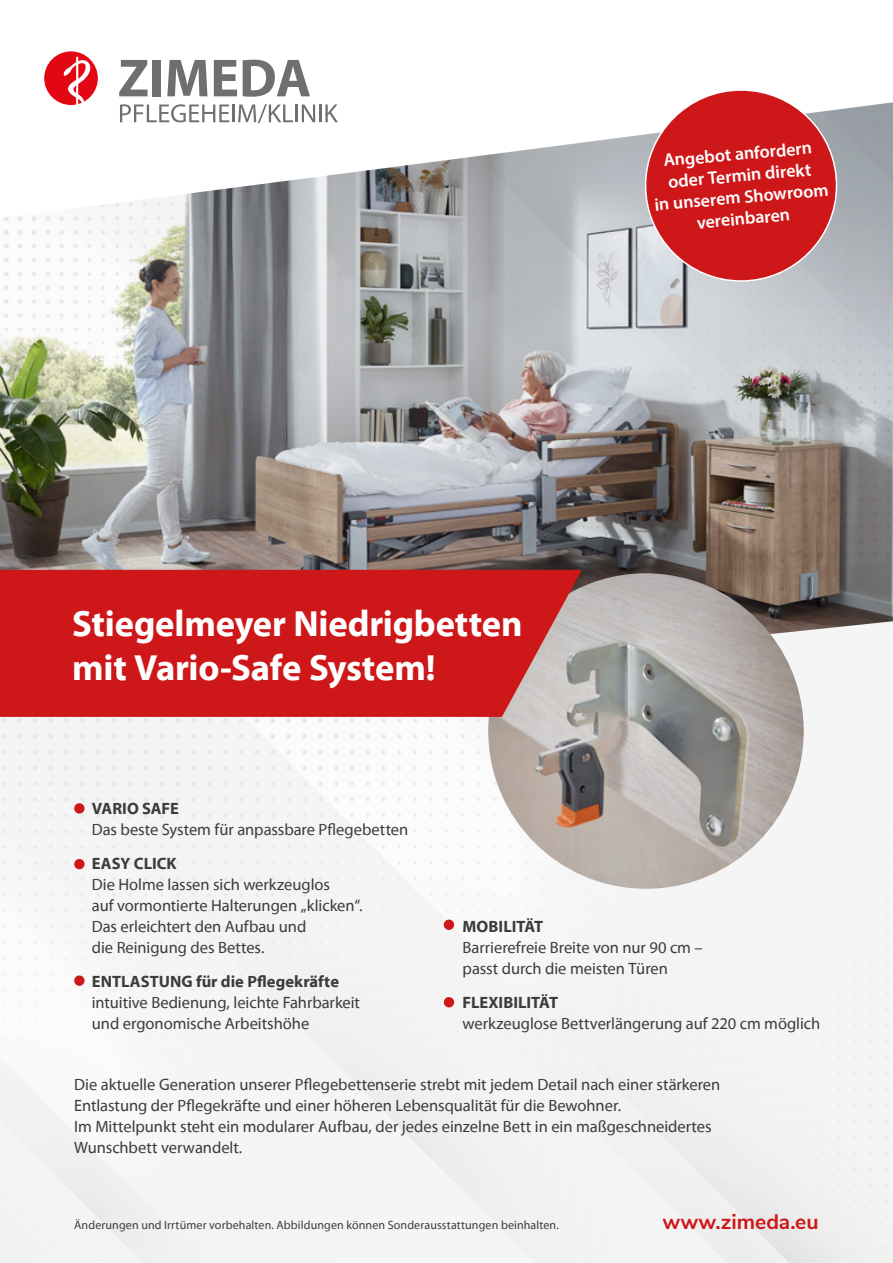
<style>
.page{position:relative;width:893px;height:1263px;background:#fff}
.page>*{position:absolute;margin:0;border:0;box-sizing:border-box;transform-origin:0 0}
.t1{font:700 36.75px/44px "Myriad Pro";letter-spacing:-.005em;color:#fff}
.t2{font:700 21px "Nunito Sans";color:#cd1719}
.t3{font:600 18px/21.6px "Myriad Pro";color:#fff;text-align:center}
.t4{font:16.5px/21px "Myriad Pro";color:#3c3c3b}
.t5{font:700 16.5px "Myriad Pro";color:#3c3c3b}
.t6{font:12px "Myriad Pro";letter-spacing:.01em;color:#3c3c3b}
</style>
<div class="page">
<div style="left:0;top:716px;width:893px;height:547px;background:#f4f4f4"></div>
<img style="left:0;top:102px;width:893px;height:609px">
<svg style="left:119px;top:60px;width:29px;height:36px"></svg>
<div style="left:153px;top:60px;width:8px;height:36px;background:#6f6f6e"></div>
<svg style="left:167px;top:60px;width:40px;height:36px"></svg>
<svg style="left:214px;top:60px;width:23px;height:36px"></svg>
<svg style="left:243px;top:60px;width:67px;height:37px"></svg>
<svg style="left:120px;top:104px;width:109px;height:18px"></svg>
<hr style="left:232px;top:105px;width:3px;height:17px;background:#6f6f6e">
<svg style="left:238px;top:104px;width:55px;height:19px"></svg>
<hr style="left:295px;top:105px;width:3px;height:17px;background:#6f6f6e">
<svg style="left:302px;top:105px;width:36px;height:17px"></svg>
<svg style="left:44px;top:51px;width:54px;height:54px"></svg>
<div style="left:74px;top:803px;width:11px;height:11px;background:#cd1719;border-radius:50%"></div>
<div style="left:74px;top:859px;width:11px;height:10px;background:#cd1719;border-radius:50%"></div>
<div style="left:74px;top:975px;width:11px;height:11px;background:#cd1719;border-radius:50%"></div>
<div style="left:444px;top:919px;width:10px;height:11px;background:#cd1719;border-radius:50%"></div>
<div style="left:444px;top:997px;width:10px;height:10px;background:#cd1719;border-radius:50%"></div>
<img style="left:488px;top:573px;width:316px;height:316px;border-radius:158px">
<div style="left:646px;top:90px;width:190px;height:191px;background:#cd1719;border-radius:50%"></div>
<svg style="left:0;top:570px;width:582px;height:147px;fill:#cd1719"></svg>
<p class="t3" style="left:650px;top:150px;width:176px;rotate:-5deg">Angebot anfordern oder Termin direkt<br>in unserem Showroom vereinbaren</p>
<h1 class="t1" style="left:72px;top:602px;width:452px">Stiegelmeyer Niedrigbetten mit Vario-Safe System!</h1>
<p class="t5" style="left:92px;top:799px;width:89px">VARIO SAFE</p>
<p class="t4" style="left:92px;top:819px;width:318px">Das beste System für anpassbare Pflegebetten</p>
<p class="t5" style="left:92px;top:854px;width:86px">EASY CLICK</p>
<p class="t4" style="left:92px;top:874px;width:272px">Die Holme lassen sich werkzeuglos<br>auf vormontierte Halterungen „klicken“.<br>Das erleichtert den Aufbau und<br>die Reinigung des Bettes.</p>
<p class="t5" style="left:92px;top:972px;width:249px">ENTLASTUNG für die Pflegekräfte</p>
<p class="t4" style="left:92px;top:992px;width:270px">intuitive Bedienung, leichte Fahrbarkeit und ergonomische Arbeitshöhe</p>
<p class="t5" style="left:463px;top:917px;width:82px">MOBILITÄT</p>
<p class="t4" style="left:463px;top:937px;width:242px">Barrierefreie Breite von nur 90 cm – passt durch die meisten Türen</p>
<p class="t5" style="left:463px;top:993px;width:97px">FLEXIBILITÄT</p>
<p class="t4" style="left:463px;top:1013px;width:359px">werkzeuglose Bettverlängerung auf 220 cm möglich</p>
<p class="t4" style="left:74px;top:1074px;width:648px">Die aktuelle Generation unserer Pflegebettenserie strebt mit jedem Detail nach einer stärkeren Entlastung der Pflegekräfte und einer höheren Lebensqualität für die Bewohner.<br>Im Mittelpunkt steht ein modularer Aufbau, der jedes einzelne Bett in ein maßgeschneidertes Wunschbett verwandelt.</p>
<p class="t6" style="left:74px;top:1218px;width:486px">Änderungen und Irrtümer vorbehalten. Abbildungen können Sonderausstattungen beinhalten.</p>
<p class="t2" style="left:662px;top:1206px;width:158px">www.zimeda.eu</p>
</div>
